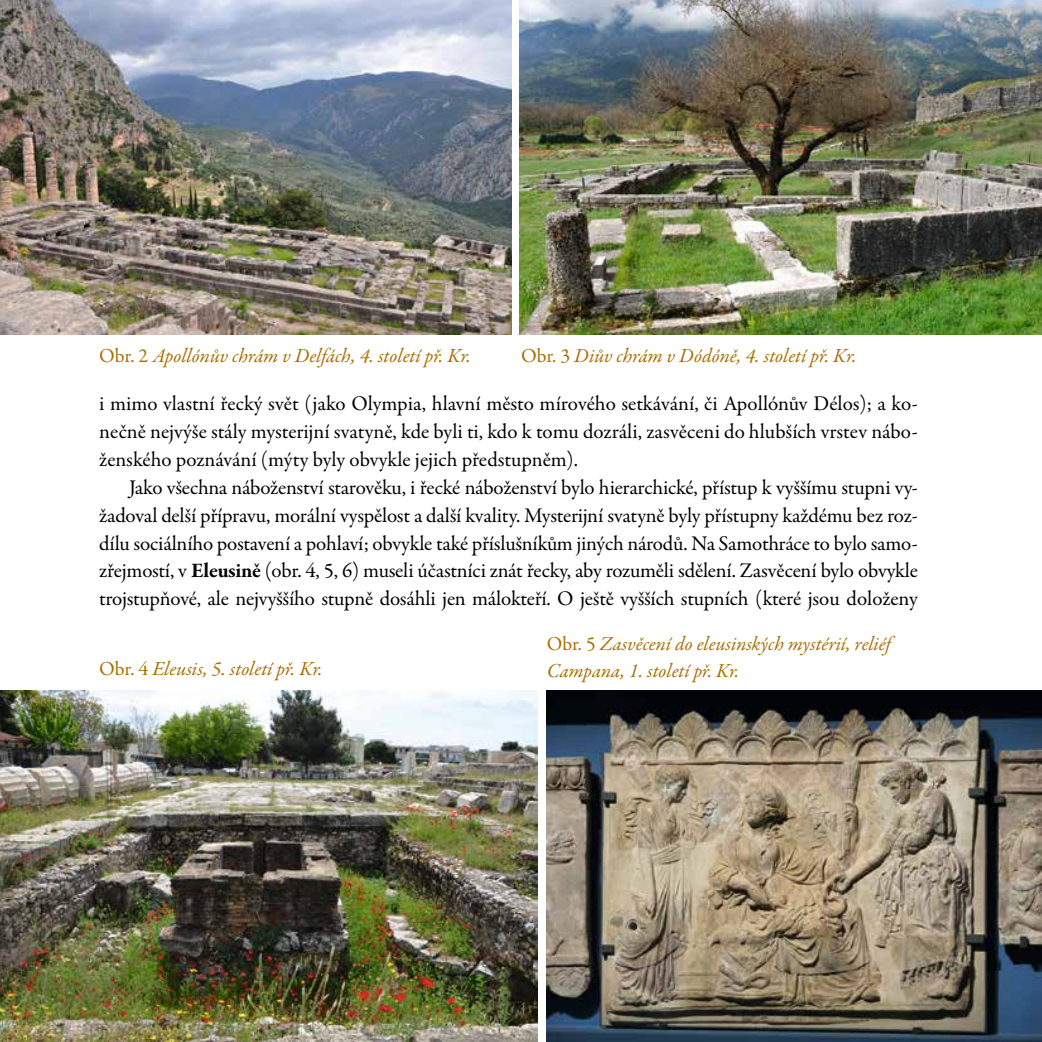
<style>
.page{position:relative;width:1042px;height:1042px;background:#fff}
.page>*{position:absolute;margin:0;border:0;box-sizing:border-box;transform-origin:0 0}
.t1{font:21px/27.8px "Garamond Premr Pro";letter-spacing:-.005em;color:#000;text-align:justify}
.t2{font:italic 20.12px "Garamond Premr Pro";letter-spacing:-.005em;color:#ab7000}
.t3{font:italic 19.95px/26.1px "Garamond Premr Pro";color:#ab7000}
.s1{font-style:normal}
.s2{font-weight:700}
</style>
<div class="page">
<img style="left:0;top:0;width:511px;height:335px">
<img style="left:520px;top:0;width:522px;height:335px">
<img style="left:0;top:691px;width:537px;height:351px">
<img style="left:547px;top:691px;width:495px;height:351px">
<p class="t2" style="left:99px;top:343px;width:373px"><span class="s1">Obr. 2</span> Apollónův chrám v Delfách, 4. století př. Kr.</p>
<p class="t2" style="left:521px;top:343px;width:337px"><span class="s1">Obr. 3</span> Diův chrám v Dódóně, 4. století př. Kr.</p>
<p class="t1" style="left:99px;top:390px;width:820px">i mimo vlastní řecký svět (jako Olympia, hlavní město mírového setkávání, či Apollónův Délos); a ko&shy;nečně nejvýše stály mysterijní svatyně, kde byli ti, kdo k tomu dozráli, zasvěceni do hlubších vrstev nábo&shy;ženského poznávání (mýty byly obvykle jejich předstupněm).</p>
<p class="t1" style="left:99px;top:474px;width:820px;text-indent:30px">Jako všechna náboženství starověku, i řecké náboženství bylo hierarchické, přístup k vyššímu stupni vy&shy;žadoval delší přípravu, morální vyspělost a další kvality. Mysterijní svatyně byly přístupny každému bez roz&shy;dílu sociálního postavení a pohlaví; obvykle také příslušníkům jiných národů. Na Samothráce to bylo samo&shy;zřejmostí, v <span class="s2">Eleusině</span> (obr. 4, 5, 6) museli účastníci znát řecky, aby rozuměli sdělení. Zasvěcení bylo obvykle trojstupňové, ale nejvyššího stupně dosáhli jen málokteří. O ještě vyšších stupních (které jsou doloženy</p>
<p class="t2" style="left:99px;top:656px;width:225px"><span class="s1">Obr. 4</span> Eleusis, 5. století př. Kr.</p>
<p class="t3" style="left:547px;top:632px;width:346px"><span class="s1">Obr. 5</span> Zasvěcení do eleusinských mystérií, reliéf<br>Campana, 1. století př. Kr.</p>
</div>
